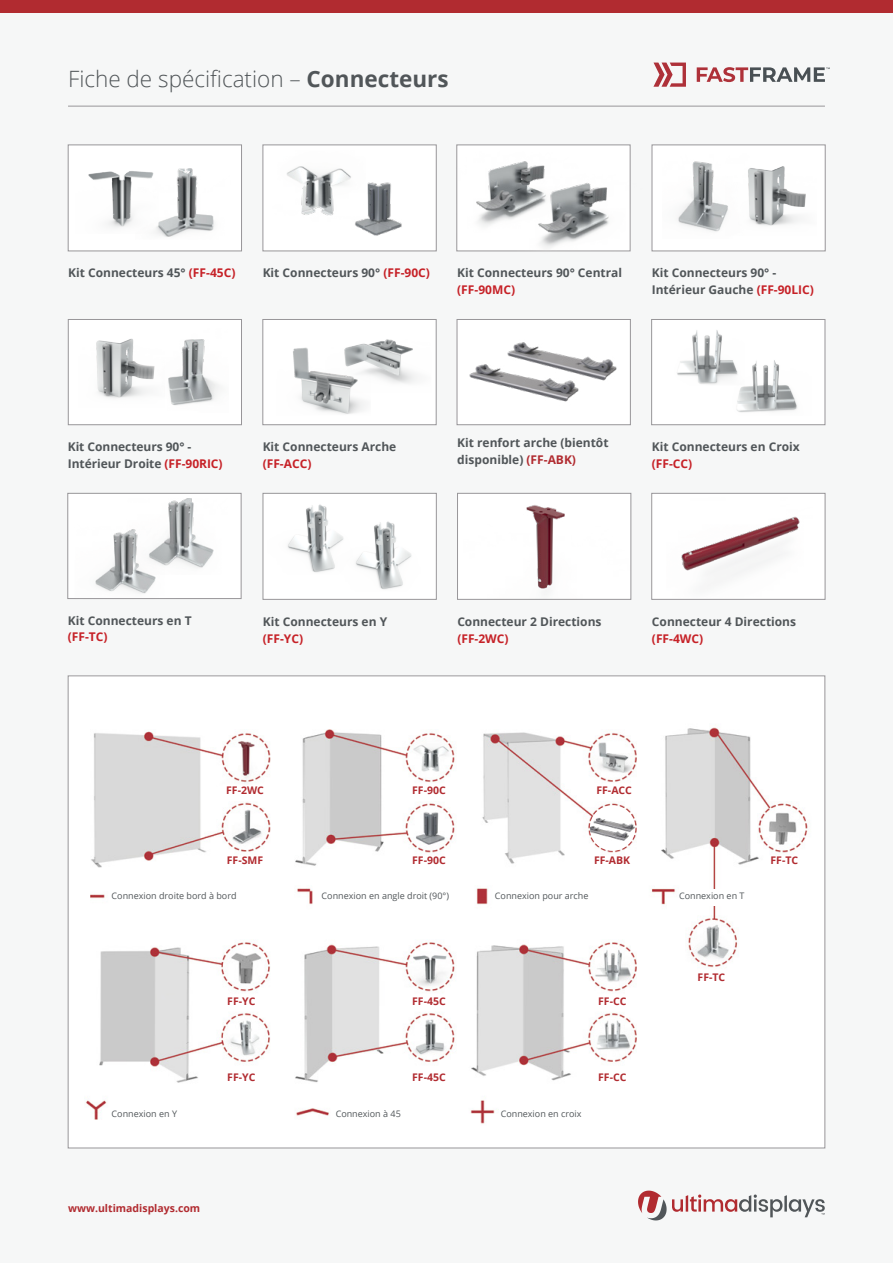
<style>
.page{position:relative;width:893px;height:1263px;background:#f6f7f7}
.page>*{position:absolute;margin:0;border:0;box-sizing:border-box;transform-origin:0 0}
.t1{font:300 22.5px "Open Sans";color:#515659}
.Bundle{font:700 12px/16.5px "Open Sans";color:#515659}
.Product_Specs{font:700 10.5px "Open Sans";color:#b12b30}
.Product_Specs-2{font:9px "Open Sans";color:#515659}
.s1{font-weight:700}
.s2{color:#c62127}
.s3{color:#b12b30}
</style>
<div class="page">
<div style="left:0;top:0;width:893px;height:13px;background:#b12b30"></div>
<svg style="left:653px;top:63px;width:33px;height:24px"></svg>
<svg style="left:697px;top:67px;width:133px;height:15px"></svg>
<svg style="left:638px;top:1190px;width:187px;height:30px"></svg>
<hr style="left:68px;top:106px;width:757px;height:1px;background:#989699">
<div style="left:457px;top:493px;width:174px;height:106px;background:#fff"></div>
<img style="left:526px;top:505px;width:39px;height:87px">
<div style="left:457px;top:493px;width:174px;height:106px;border:1px solid #989699"></div>
<div style="left:652px;top:493px;width:173px;height:106px;background:#fff"></div>
<img style="left:681px;top:516px;width:119px;height:60px">
<div style="left:651px;top:493px;width:174px;height:106px;border:1px solid #989699"></div>
<div style="left:263px;top:145px;width:173px;height:106px;background:#fff;border:1px solid #989699"></div>
<img style="left:287px;top:166px;width:64px;height:50px">
<img style="left:350px;top:177px;width:52px;height:59px">
<div style="left:68px;top:145px;width:174px;height:106px;background:#fff;border:1px solid #989699"></div>
<div style="left:70px;top:158px;width:94px;height:82px;background:#fff;opacity:.75"></div>
<img style="left:135px;top:163px;width:79px;height:76px">
<div style="left:457px;top:145px;width:173px;height:106px;background:#fff;border:1px solid #989699"></div>
<img style="left:456px;top:144px;width:124px;height:89px">
<img style="left:518px;top:168px;width:113px;height:84px">
<div style="left:68px;top:319px;width:174px;height:106px;background:#fff;border:1px solid #989699"></div>
<div style="left:66px;top:306px;width:110px;height:102px;background:#fff;opacity:.75"></div>
<img style="left:157px;top:329px;width:63px;height:79px">
<div style="left:652px;top:145px;width:173px;height:106px;background:#fff;border:1px solid #989699"></div>
<div style="left:713px;top:149px;width:116px;height:88px;background:#fff;opacity:.75"></div>
<img style="left:677px;top:154px;width:73px;height:83px">
<div style="left:263px;top:319px;width:173px;height:106px;background:#fff;border:1px solid #989699"></div>
<div style="left:276px;top:344px;width:95px;height:71px;background:#fff;opacity:.75"></div>
<div style="left:325px;top:318px;width:107px;height:74px;background:#fff;opacity:.75"></div>
<div style="left:457px;top:319px;width:174px;height:106px;background:#fff;border:1px solid #989699"></div>
<div style="left:651px;top:319px;width:174px;height:106px;background:#fff;border:1px solid #989699"></div>
<div style="left:666px;top:327px;width:78px;height:59px;background:#fff;opacity:.75"></div>
<div style="left:720px;top:347px;width:91px;height:68px;background:#fff;opacity:.75"></div>
<div style="left:68px;top:493px;width:173px;height:106px;background:#fff;border:1px solid #989699"></div>
<img style="left:74px;top:532px;width:101px;height:67px">
<img style="left:126px;top:498px;width:88px;height:76px">
<div style="left:263px;top:493px;width:173px;height:106px;background:#fff"></div>
<div style="left:255px;top:488px;width:135px;height:88px;background:#fff;opacity:.75"></div>
<div style="left:323px;top:505px;width:135px;height:88px;background:#fff;opacity:.75"></div>
<img style="left:86px;top:727px;width:722px;height:397px">
<div style="left:748px;top:885px;width:21px;height:21px;background:#fff"></div>
<div style="left:686px;top:889px;width:51px;height:16px;background:#fff"></div>
<img style="left:469px;top:364px;width:110px;height:38px">
<img style="left:503px;top:342px;width:114px;height:42px">
<div style="left:590px;top:805px;width:45px;height:46px;background:#fff;border-radius:50%"></div>
<img style="left:590px;top:826px;width:39px;height:15px">
<img style="left:592px;top:817px;width:43px;height:16px">
<h1 class="t1" style="left:68px;top:64px;width:382px">Fiche de spécification – <span class="s1">Connecteurs</span></h1>
<p class="Bundle" style="left:68px;top:264px;width:169px">Kit Connecteurs 45° <span class="s2">(FF-45C)</span></p>
<p class="Bundle" style="left:652px;top:264px;width:164px">Kit Connecteurs 90° -<br>Intérieur Gauche <span class="s2">(FF-90LIC)</span></p>
<p class="Bundle" style="left:263px;top:264px;width:169px">Kit Connecteurs 90° <span class="s2">(FF-90C)</span></p>
<p class="Bundle" style="left:457px;top:264px;width:166px">Kit Connecteurs 90° Central <span class="s2">(FF-90MC)</span></p>
<p class="Bundle" style="left:68px;top:438px;width:156px">Kit Connecteurs 90° -<br>Intérieur Droite <span class="s2">(FF-90RIC)</span></p>
<p class="Bundle" style="left:263px;top:438px;width:135px">Kit Connecteurs Arche <span class="s2">(FF-ACC)</span></p>
<p class="Bundle" style="left:457px;top:435px;width:153px">Kit renfort arche (bientôt disponible) <span class="s3">(FF-ABK)</span></p>
<p class="Bundle" style="left:652px;top:438px;width:149px">Kit Connecteurs en Croix <span class="s2">(FF-CC)</span></p>
<p class="Bundle" style="left:68px;top:612px;width:125px">Kit Connecteurs en T <span class="s2">(FF-TC)</span></p>
<p class="Bundle" style="left:263px;top:613px;width:126px">Kit Connecteurs en Y <span class="s2">(FF-YC)</span></p>
<p class="Bundle" style="left:457px;top:613px;width:146px">Connecteur 2 Directions <span class="s2">(FF-2WC)</span></p>
<p class="Bundle" style="left:652px;top:613px;width:146px">Connecteur 4 Directions <span class="s2">(FF-4WC)</span></p>
<p class="Product_Specs" style="left:226px;top:783px;width:39px">FF-2WC</p>
<p class="Product_Specs" style="left:412px;top:783px;width:35px">FF-90C</p>
<p class="Product_Specs" style="left:596px;top:783px;width:37px">FF-ACC</p>
<p class="Product_Specs" style="left:227px;top:853px;width:38px">FF-SMF</p>
<p class="Product_Specs" style="left:412px;top:853px;width:35px">FF-90C</p>
<p class="Product_Specs-2" style="left:112px;top:890px;width:126px">Connexion droite bord à bord</p>
<p class="Product_Specs-2" style="left:322px;top:890px;width:129px">Connexion en angle droit (90°)</p>
<p class="Product_Specs" style="left:594px;top:853px;width:38px">FF-ABK</p>
<p class="Product_Specs" style="left:770px;top:853px;width:29px">FF-TC</p>
<p class="Product_Specs-2" style="left:495px;top:890px;width:95px">Connexion pour arche</p>
<p class="Product_Specs-2" style="left:679px;top:890px;width:67px">Connexion en T</p>
<p class="Product_Specs" style="left:698px;top:969px;width:29px">FF-TC</p>
<p class="Product_Specs" style="left:227px;top:994px;width:30px">FF-YC</p>
<p class="Product_Specs" style="left:412px;top:994px;width:35px">FF-45C</p>
<p class="Product_Specs" style="left:598px;top:994px;width:30px">FF-CC</p>
<p class="Product_Specs-2" style="left:112px;top:1107px;width:67px">Connexion en Y</p>
<p class="Product_Specs" style="left:227px;top:1070px;width:30px">FF-YC</p>
<p class="Product_Specs" style="left:412px;top:1070px;width:35px">FF-45C</p>
<p class="Product_Specs" style="left:598px;top:1070px;width:30px">FF-CC</p>
<p class="Product_Specs-2" style="left:336px;top:1107px;width:67px">Connexion à 45</p>
<p class="Product_Specs-2" style="left:501px;top:1107px;width:82px">Connexion en croix</p>
<p class="Product_Specs" style="left:68px;top:1201px;width:134px">www.ultimadisplays.com</p>
</div>
